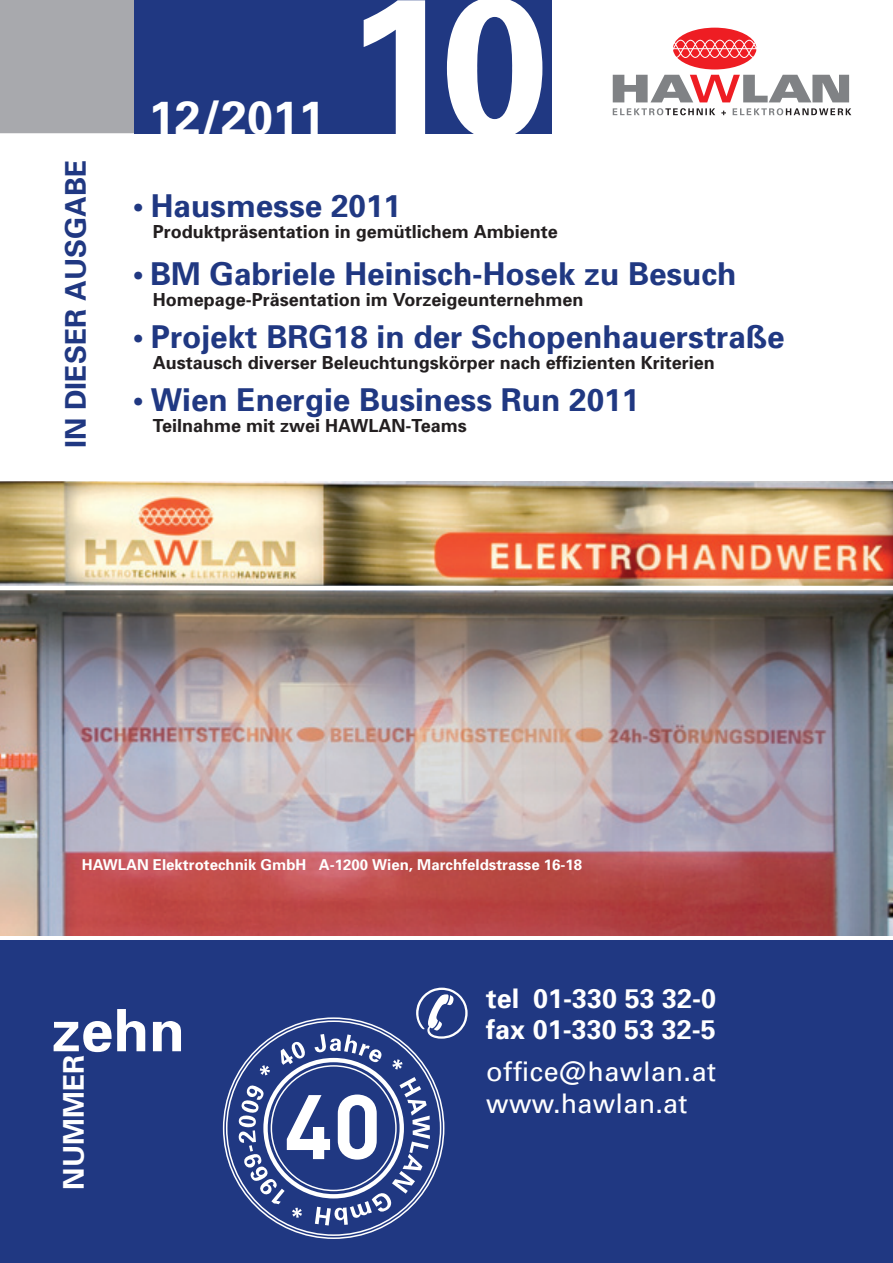
<style>
.page{position:relative;width:893px;height:1263px;background:#fff}
.page>*{position:absolute;margin:0;border:0;box-sizing:border-box;transform-origin:0 0}
.t1{font:700 58.5px "Univers";color:#fff}
.t2{font:700 46.5px "Univers";color:#fff}
.t3{font:700 31.5px "Univers";color:#203882}
.t4{font:700 28.5px "Univers";color:#203882}
.t5{font:700 28.5px "Univers";color:#fff}
.t6{font:700 27px "Univers";color:#fff}
.t7{font:27px "Univers";letter-spacing:.02em;color:#fff}
.t8{font:700 18px "Univers";color:#231f20}
.t9{font:700 15px "Univers";color:#fff}
</style>
<div class="page">
<img style="left:0;top:482px;width:893px;height:453px">
<div style="left:0;top:941px;width:893px;height:322px;background:#203882"></div>
<svg style="left:733px;top:108px;width:118px;height:7px"></svg>
<svg style="left:613px;top:108px;width:113px;height:7px"></svg>
<svg style="left:613px;top:75px;width:236px;height:27px"></svg>
<svg style="left:673px;top:28px;width:83px;height:41px"></svg>
<hr style="left:673px;top:48px;width:83px;height:1px;background:#fff">
<div style="left:0;top:0;width:134px;height:133px;background:#a8a9ad"></div>
<svg style="left:238px;top:988px;width:230px;height:237px"></svg>
<div style="left:134px;top:0;width:417px;height:133px;background:#203882"></div>
<hr style="left:0;top:586px;width:893px;height:4px;background:#fff">
<svg style="left:364px;top:0;width:178px;height:134px"></svg>
<p class="t4" style="left:57px;top:448px;width:290px;rotate:-90deg">IN DIESER AUSGABE</p>
<p class="t2" style="left:149px;top:88px;width:177px">12/2011</p>
<p class="t3" style="left:133px;top:186px;width:270px">• Hausmesse 2011</p>
<p class="t8" style="left:153px;top:220px;width:407px">Produktpräsentation in gemütlichem Ambiente</p>
<p class="t3" style="left:133px;top:253px;width:605px">• BM Gabriele Heinisch-Hosek zu Besuch</p>
<p class="t8" style="left:153px;top:288px;width:432px">Homepage-Präsentation im Vorzeigeunternehmen</p>
<p class="t3" style="left:133px;top:316px;width:653px">• Projekt BRG18 in der Schopenhauerstraße</p>
<p class="t8" style="left:153px;top:351px;width:564px">Austausch diverser Beleuchtungskörper nach effizienten Kriterien</p>
<p class="t3" style="left:133px;top:379px;width:508px">• Wien Energie Business Run 2011</p>
<p class="t8" style="left:153px;top:414px;width:316px">Teilnahme mit zwei HAWLAN-Teams</p>
<p class="t9" style="left:82px;top:854px;width:502px">HAWLAN Elektrotechnik GmbH A-1200 Wien, Marchfeldstrasse 16-18</p>
<p class="t1" style="left:52px;top:993px;width:135px">zehn</p>
<p class="t5" style="left:55px;top:1189px;width:136px;rotate:-90deg">NUMMER</p>
<p class="t6" style="left:486px;top:981px;width:232px">tel 01-330 53 32-0</p>
<p class="t6" style="left:486px;top:1012px;width:231px">fax 01-330 53 32-5</p>
<p class="t7" style="left:486px;top:1055px;width:231px">office@hawlan.at</p>
<p class="t7" style="left:486px;top:1086px;width:203px">www.hawlan.at</p>
</div>
